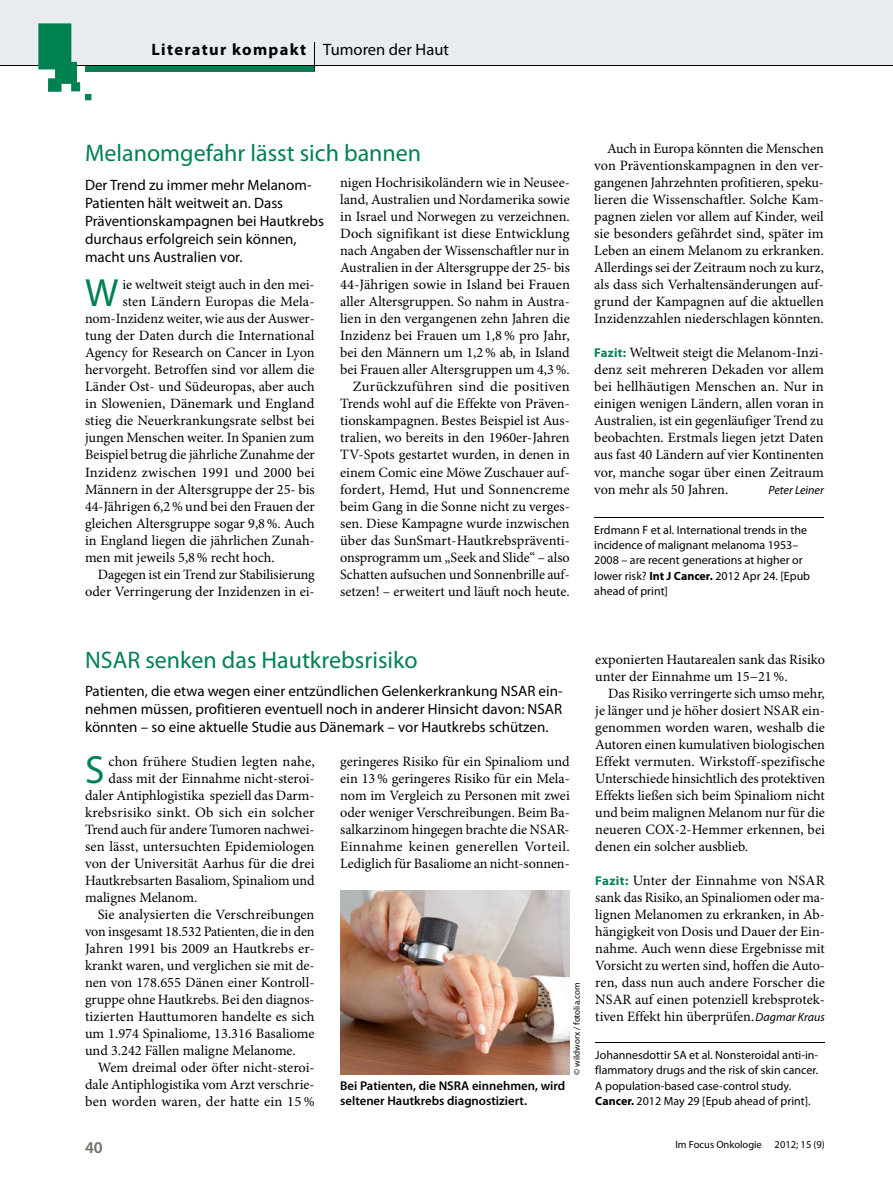
<style>
.page{position:relative;width:893px;height:1187px;background:#fff}
.page>*{position:absolute;margin:0;border:0;box-sizing:border-box;transform-origin:0 0}
.t1{font:39.45px "Myriad Pro";color:#008250}
.t2{font:24px "Myriad Pro";color:#008250}
.t3{font:700 16.5px "Myriad Pro";letter-spacing:.08em;color:#000}
.t4{font:600 16.5px "Myriad Pro";color:#6e6d67}
.t5{font:15px/18px "Myriad Pro";color:#000}
.t6{font:14.25px/17px "Minion Pro";color:#000;text-align:justify}
.t7{font:600 12.75px/15px "Myriad Pro";color:#000}
.t8{font:12px/15px "Myriad Pro";color:#000}
.t9{font:italic 12px "Myriad Pro";color:#000}
.t10{font:10.5px "Myriad Pro";color:#000}
.t11{font:9px "Myriad Pro";color:#000}
.s1{font-weight:400}
.s2{font-family:"Myriad Pro";font-weight:700;font-size:12.75px;color:#008250}
.s3{font-weight:700}
.s4{font-family:"Myriad Pro";font-style:italic;font-size:12px}
</style>
<div class="page">
<div style="left:0;top:0;width:893px;height:66px;background:#e6ecf0"></div>
<div style="left:85px;top:66px;width:230px;height:5px;background:#008250"></div>
<hr style="left:0;top:66px;width:893px;height:1px;background:#000">
<svg style="left:314px;top:43px;width:1px;height:28px"></svg>
<hr style="left:594px;top:517px;width:230px;height:1px;background:#000">
<hr style="left:595px;top:1041px;width:230px;height:1px;background:#000">
<img style="left:340px;top:890px;width:230px;height:184px">
<svg style="left:38px;top:23px;width:53px;height:77px"></svg>
<p class="t3" style="left:151px;top:39px;width:299px">Literatur kompakt <span class="s1">Tumoren der Haut</span></p>
<h2 class="t2" style="left:85px;top:138px;width:338px">Melanomgefahr lässt sich bannen</h2>
<p class="t5" style="left:85px;top:176px;width:240px">Der Trend zu immer mehr Melanom-<br>Patienten hält weitweit an. Dass<br>Präventionskampagnen bei Hautkrebs durchaus erfolgreich sein können, macht uns Australien vor.</p>
<h1 class="t1" style="left:85px;top:269px;width:35px">W</h1>
<p class="t6" style="left:122px;top:276px;width:194px">ie weltweit steigt auch in den mei-</p>
<p class="t6" style="left:122px;top:293px;width:194px">sten Ländern Europas die Mela-</p>
<p class="t6" style="left:85px;top:310px;width:231px">nom-Inzidenz weiter, wie aus der Auswer-</p>
<p class="t6" style="left:85px;top:327px;width:231px">tung der Daten durch die International</p>
<p class="t6" style="left:85px;top:344px;width:231px">Agency for Research on Cancer in Lyon</p>
<p class="t6" style="left:85px;top:361px;width:231px">hervorgeht. Betroffen sind vor allem die</p>
<p class="t6" style="left:85px;top:378px;width:231px">Länder Ost- und Südeuropas, aber auch</p>
<p class="t6" style="left:85px;top:395px;width:231px">in Slowenien, Dänemark und England</p>
<p class="t6" style="left:85px;top:412px;width:231px">stieg die Neuerkrankungsrate selbst bei</p>
<p class="t6" style="left:85px;top:429px;width:231px">jungen Menschen weiter. In Spanien zum</p>
<p class="t6" style="left:85px;top:446px;width:231px">Beispiel betrug die jährliche Zunahme der</p>
<p class="t6" style="left:85px;top:463px;width:231px">Inzidenz zwischen 1991 und 2000 bei</p>
<p class="t6" style="left:85px;top:480px;width:231px">Männern in der Altersgruppe der 25- bis</p>
<p class="t6" style="left:85px;top:497px;width:231px">44-Jährigen 6,2% und bei den Frauen der</p>
<p class="t6" style="left:85px;top:514px;width:231px">gleichen Altersgruppe sogar 9,8%. Auch</p>
<p class="t6" style="left:85px;top:531px;width:231px">in England liegen die jährlichen Zunah-</p>
<p class="t6" style="left:85px;top:548px;width:191px">men mit jeweils 5,8% recht hoch.</p>
<p class="t6" style="left:98px;top:565px;width:218px">Dagegen ist ein Trend zur Stabilisierung</p>
<p class="t6" style="left:85px;top:582px;width:231px">oder Verringerung der Inzidenzen in ei-</p>
<p class="t6" style="left:340px;top:174px;width:231px;text-align:right">nigen Hochrisikoländern wie in Neusee&shy;land, Australien und Nordamerika sowie in Israel und Norwegen zu verzeichnen.<br>Doch signifikant ist diese Entwicklung nach Angaben der Wissenschaftler nur in Australien in der Altersgruppe der 25- bis 44-Jährigen sowie in Island bei Frauen aller Altersgruppen. So nahm in Austra&shy;lien in den vergangenen zehn Jahren die Inzidenz bei Frauen um 1,8% pro Jahr, bei den Männern um 1,2% ab, in Island bei Frauen aller Altersgruppen um 4,3%.<br>Zurückzuführen sind die positiven Trends wohl auf die Effekte von Präven&shy;tionskampagnen. Bestes Beispiel ist Aus&shy;tralien, wo bereits in den 1960er-Jahren TV-Spots gestartet wurden, in denen in einem Comic eine Möwe Zuschauer auf&shy;fordert, Hemd, Hut und Sonnencreme beim Gang in die Sonne nicht zu verges&shy;sen. Diese Kampagne wurde inzwischen über das SunSmart-Hautkrebspräventi&shy;onsprogramm um „Seek and Slide“ – also Schatten aufsuchen und Sonnenbrille auf&shy;setzen! – erweitert und läuft noch heute.</p>
<p class="t6" style="left:594px;top:140px;width:231px;text-indent:13px">Auch in Europa könnten die Menschen von Präventionskampagnen in den ver&shy;gangenen Jahrzehnten profitieren, speku&shy;lieren die Wissenschaftler. Solche Kam&shy;pagnen zielen vor allem auf Kinder, weil sie besonders gefährdet sind, später im Leben an einem Melanom zu erkranken.<br>Allerdings sei der Zeitraum noch zu kurz, als dass sich Verhaltensänderungen auf&shy;grund der Kampagnen auf die aktuellen Inzidenzzahlen niederschlagen könnten.</p>
<p class="t6" style="left:594px;top:344px;width:231px"><span class="s2">Fazit:</span> Weltweit steigt die Melanom-Inzi&shy;denz seit mehreren Dekaden vor allem bei hellhäutigen Menschen an. Nur in einigen wenigen Ländern, allen voran in Australien, ist ein gegenläufiger Trend zu beobachten. Erstmals liegen jetzt Daten aus fast 40 Ländern auf vier Kontinenten vor, manche sogar über einen Zeitraum von mehr als 50 Jahren.</p>
<p class="t9" style="left:769px;top:482px;width:57px">Peter Leiner</p>
<p class="t8" style="left:594px;top:522px;width:217px">Erdmann F et al. International trends in the incidence of malignant melanoma 1953– 2008 – are recent generations at higher or lower risk? <span class="s3">Int J Cancer.</span> 2012 Apr 24. [Epub ahead of print]</p>
<h2 class="t2" style="left:85px;top:645px;width:334px">NSAR senken das Hautkrebsrisiko</h2>
<p class="t5" style="left:85px;top:682px;width:479px;text-align:justify">Patienten, die etwa wegen einer entzündlichen Gelenkerkrankung NSAR ein&shy;nehmen müssen, profitieren eventuell noch in anderer Hinsicht davon: NSAR könnten – so eine aktuelle Studie aus Dänemark – vor Hautkrebs schützen.</p>
<h1 class="t1" style="left:85px;top:745px;width:21px">S</h1>
<p class="t6" style="left:108px;top:752px;width:208px">chon frühere Studien legten nahe,</p>
<p class="t6" style="left:108px;top:769px;width:208px">dass mit der Einnahme nicht-steroi-</p>
<p class="t6" style="left:85px;top:786px;width:231px">daler Antiphlogistika speziell das Darm-</p>
<p class="t6" style="left:85px;top:803px;width:231px">krebsrisiko sinkt. Ob sich ein solcher</p>
<p class="t6" style="left:85px;top:820px;width:231px">Trend auch für andere Tumoren nachwei-</p>
<p class="t6" style="left:85px;top:837px;width:231px">sen lässt, untersuchten Epidemiologen</p>
<p class="t6" style="left:85px;top:854px;width:231px">von der Universität Aarhus für die drei</p>
<p class="t6" style="left:85px;top:871px;width:231px">Hautkrebsarten Basaliom, Spinaliom und</p>
<p class="t6" style="left:85px;top:888px;width:114px">malignes Melanom.</p>
<p class="t6" style="left:98px;top:905px;width:218px">Sie analysierten die Verschreibungen</p>
<p class="t6" style="left:85px;top:922px;width:231px">von insgesamt 18.532 Patienten, die in den</p>
<p class="t6" style="left:85px;top:939px;width:231px">Jahren 1991 bis 2009 an Hautkrebs er-</p>
<p class="t6" style="left:85px;top:956px;width:231px">krankt waren, und verglichen sie mit de-</p>
<p class="t6" style="left:85px;top:973px;width:231px">nen von 178.655 Dänen einer Kontroll-</p>
<p class="t6" style="left:85px;top:991px;width:231px">gruppe ohne Hautkrebs. Bei den diagnos-</p>
<p class="t6" style="left:85px;top:1008px;width:231px">tizierten Hauttumoren handelte es sich</p>
<p class="t6" style="left:85px;top:1025px;width:231px">um 1.974 Spinaliome, 13.316 Basaliome</p>
<p class="t6" style="left:85px;top:1042px;width:212px">und 3.242 Fällen maligne Melanome.</p>
<p class="t6" style="left:98px;top:1059px;width:218px">Wem dreimal oder öfter nicht-steroi-</p>
<p class="t6" style="left:85px;top:1076px;width:231px">dale Antiphlogistika vom Arzt verschrie-</p>
<p class="t6" style="left:85px;top:1093px;width:231px">ben worden waren, der hatte ein 15 %</p>
<p class="t4" style="left:85px;top:1136px;width:19px">40</p>
<p class="t6" style="left:340px;top:752px;width:231px">geringeres Risiko für ein Spinaliom und ein 13% geringeres Risiko für ein Mela&shy;nom im Vergleich zu Personen mit zwei oder weniger Verschreibungen. Beim Ba&shy;salkarzinom hingegen brachte die NSAR-Einnahme keinen generellen Vorteil.<br>Lediglich für Basaliome an nicht-sonnen-</p>
<p class="t7" style="left:340px;top:1077px;width:227px">Bei Patienten, die NSRA einnehmen, wird seltener Hautkrebs diagnostiziert.</p>
<p class="t11" style="left:571px;top:1074px;width:93px;rotate:-90deg">© wildworx / fotolia.com</p>
<p class="t6" style="left:595px;top:650px;width:231px">exponierten Hautarealen sank das Risiko unter der Einnahme um 15−21%.</p>
<p class="t6" style="left:595px;top:684px;width:231px;text-indent:13px">Das Risiko verringerte sich umso mehr, je länger und je höher dosiert NSAR ein&shy;genommen worden waren, weshalb die Autoren einen kumulativen biologischen Effekt vermuten. Wirkstoff-spezifische Unterschiede hinsichtlich des protektiven Effekts ließen sich beim Spinaliom nicht und beim malignen Melanom nur für die neueren COX-2-Hemmer erkennen, bei denen ein solcher ausblieb.</p>
<p class="t6" style="left:595px;top:871px;width:231px"><span class="s2">Fazit:</span> Unter der Einnahme von NSAR sank das Risiko, an Spinaliomen oder ma&shy;lignen Melanomen zu erkranken, in Ab&shy;hängigkeit von Dosis und Dauer der Ein&shy;nahme. Auch wenn diese Ergebnisse mit Vorsicht zu werten sind, hoffen die Auto&shy;ren, dass nun auch andere Forscher die NSAR auf einen potenziell krebsprotek&shy;tiven Effekt hin überprüfen.<span class="s4">Dagmar Kraus</span></p>
<p class="t8" style="left:595px;top:1047px;width:224px">Johannesdottir SA et al. Nonsteroidal anti-in&shy;flammatory drugs and the risk of skin cancer.<br>A population-based case-control study.<br><span class="s3">Cancer.</span> 2012 May 29 [Epub ahead of print].</p>
<p class="t10" style="left:675px;top:1137px;width:151px">Im Focus Onkologie 2012; 15 (9)</p>
</div>
